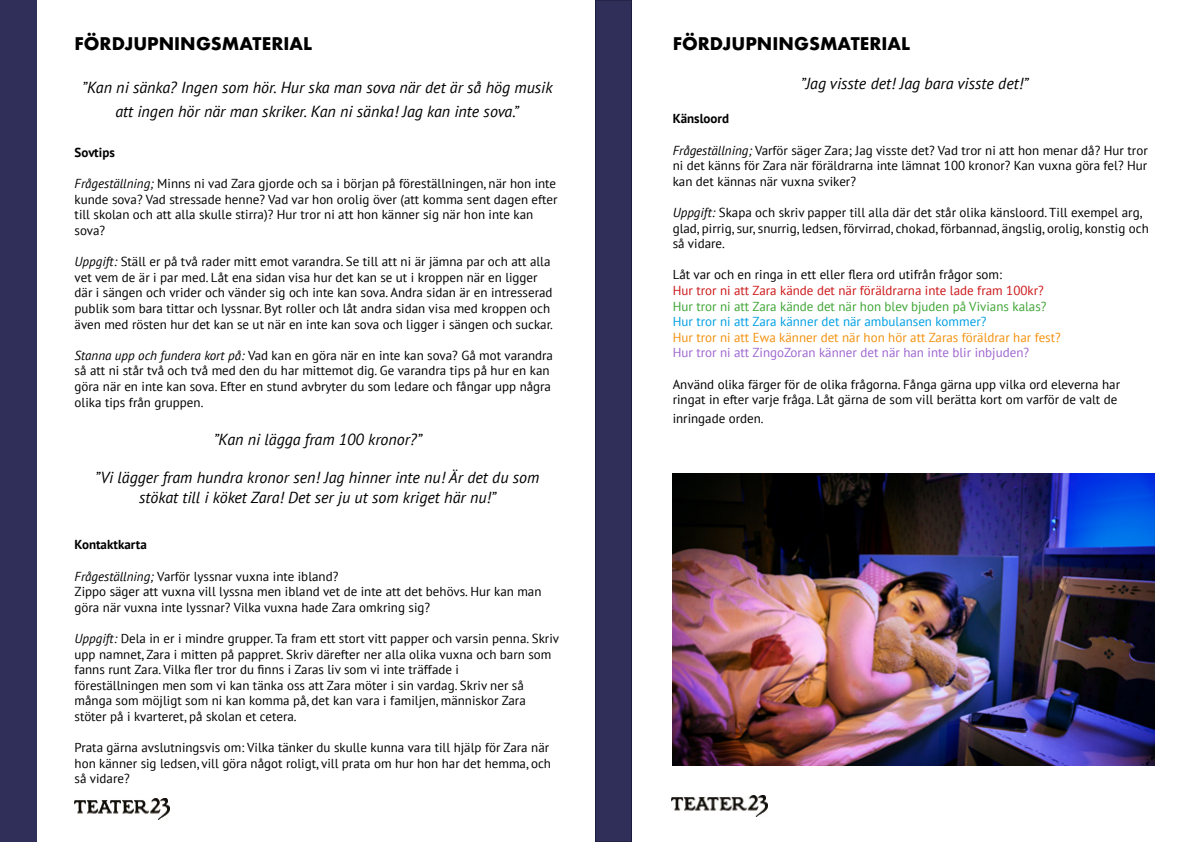
<style>
.page{position:relative;width:1191px;height:842px;background:#fff}
.page>*{position:absolute;margin:0;border:0;box-sizing:border-box;transform-origin:0 0}
.t1{font:700 17px "Futura";color:#000}
.t2{font:italic 16px/24px "PT Sans";color:#000;text-align:center}
.t3{font:13px/15.6px "PT Sans";color:#000}
.t4{font:13px "PT Sans";color:#f3910e}
.t5{font:13px "PT Sans";color:#cd1719}
.t6{font:13px "PT Sans";color:#3fa535}
.t7{font:13px "PT Sans";color:#9e66d0}
.t8{font:13px "PT Sans";color:#009fe3}
.t9{font:700 13px "PT Sans";color:#000}
.s1{font-style:italic}
</style>
<div class="page">
<div style="left:0;top:0;width:36px;height:842px;background:#2f2f5a"></div>
<img style="left:75px;top:798px;width:95px;height:21px">
<div style="left:595px;top:0;width:36px;height:842px;background:#2f2f5a"></div>
<div style="left:595px;top:0;width:37px;height:842px;border:1px solid #1c1d3c"></div>
<img style="left:672px;top:795px;width:95px;height:21px">
<img style="left:672px;top:473px;width:482px;height:292px">
<h1 class="t1" style="left:75px;top:31px;width:239px">FÖRDJUPNINGSMATERIAL</h1>
<p class="t2" style="left:82px;top:75px;width:472px">”Kan ni sänka? Ingen som hör. Hur ska man sova när det är så hög musik att ingen hör när man skriker. Kan ni sänka! Jag kan inte sova.”</p>
<p class="t9" style="left:75px;top:144px;width:42px">Sovtips</p>
<p class="t3" style="left:75px;top:175px;width:484px"><span class="s1">Frågeställning;</span> Minns ni vad Zara gjorde och sa i början på föreställningen, när hon inte kunde sova? Vad stressade henne? Vad var hon orolig över (att komma sent dagen efter till skolan och att alla skulle stirra)? Hur tror ni att hon känner sig när hon inte kan sova?</p>
<p class="t3" style="left:75px;top:253px;width:480px"><span class="s1">Uppgift:</span> Ställ er på två rader mitt emot varandra. Se till att ni är jämna par och att alla vet vem de är i par med. Låt ena sidan visa hur det kan se ut i kroppen när en ligger där i sängen och vrider och vänder sig och inte kan sova. Andra sidan är en intresserad publik som bara tittar och lyssnar. Byt roller och låt andra sidan visa med kroppen och även med rösten hur det kan se ut när en inte kan sova och ligger i sängen och suckar.</p>
<p class="t3" style="left:75px;top:347px;width:480px"><span class="s1">Stanna upp och fundera kort på:</span> Vad kan en göra när en inte kan sova? Gå mot varandra så att ni står två och två med den du har mittemot dig. Ge varandra tips på hur en kan göra när en inte kan sova. Efter en stund avbryter du som ledare och fångar upp några olika tips från gruppen.</p>
<p class="t2" style="left:213px;top:427px;width:210px">”Kan ni lägga fram 100 kronor?”</p>
<p class="t2" style="left:95px;top:468px;width:446px;line-height:19.2px">”Vi lägger fram hundra kronor sen! Jag hinner inte nu! Är det du som stökat till i köket Zara! Det ser ju ut som kriget här nu!”</p>
<p class="t9" style="left:75px;top:536px;width:74px">Kontaktkarta</p>
<p class="t3" style="left:75px;top:568px;width:468px"><span class="s1">Frågeställning;</span> Varför lyssnar vuxna inte ibland?<br>Zippo säger att vuxna vill lyssna men ibland vet de inte att det behövs. Hur kan man göra när vuxna inte lyssnar? Vilka vuxna hade Zara omkring sig?</p>
<p class="t3" style="left:75px;top:630px;width:486px"><span class="s1">Uppgift:</span> Dela in er i mindre grupper. Ta fram ett stort vitt papper och varsin penna. Skriv upp namnet, Zara i mitten på pappret. Skriv därefter ner alla olika vuxna och barn som fanns runt Zara. Vilka fler tror du finns i Zaras liv som vi inte träffade i<br>föreställningen men som vi kan tänka oss att Zara möter i sin vardag. Skriv ner så många som möjligt som ni kan komma på, det kan vara i familjen, människor Zara stöter på i kvarteret, på skolan et cetera.</p>
<p class="t3" style="left:75px;top:739px;width:478px">Prata gärna avslutningsvis om: Vilka tänker du skulle kunna vara till hjälp för Zara när hon känner sig ledsen, vill göra något roligt, vill prata om hur hon har det hemma, och så vidare?</p>
<h1 class="t1" style="left:672px;top:31px;width:239px">FÖRDJUPNINGSMATERIAL</h1>
<p class="t2" style="left:800px;top:71px;width:229px">”Jag visste det! Jag bara visste det!”</p>
<p class="t9" style="left:672px;top:110px;width:58px">Känsloord</p>
<p class="t3" style="left:672px;top:142px;width:476px;text-align:justify"><span class="s1">Frågeställning;</span> Varför säger Zara; Jag visste det? Vad tror ni att hon menar då? Hur tror ni det känns för Zara när föräldrarna inte lämnat 100 kronor? Kan vuxna göra fel? Hur kan det kännas när vuxna sviker?</p>
<p class="t3" style="left:672px;top:204px;width:477px"><span class="s1">Uppgift:</span> Skapa och skriv papper till alla där det står olika känsloord. Till exempel arg, glad, pirrig, sur, snurrig, ledsen, förvirrad, chokad, förbannad, ängslig, orolig, konstig och så vidare.</p>
<p class="t3" style="left:672px;top:267px;width:331px">Låt var och en ringa in ett eller flera ord utifrån frågor som:</p>
<p class="t5" style="left:672px;top:282px;width:373px">Hur tror ni att Zara kände det när föräldrarna inte lade fram 100kr?</p>
<p class="t6" style="left:672px;top:298px;width:375px">Hur tror ni att Zara kände det när hon blev bjuden på Vivians kalas?</p>
<p class="t8" style="left:672px;top:313px;width:315px">Hur tror ni att Zara känner det när ambulansen kommer?</p>
<p class="t4" style="left:672px;top:329px;width:390px">Hur tror ni att Ewa känner det när hon hör att Zaras föräldrar har fest?</p>
<p class="t7" style="left:672px;top:344px;width:358px">Hur tror ni att ZingoZoran känner det när han inte blir inbjuden?</p>
<p class="t3" style="left:672px;top:376px;width:449px">Använd olika färger för de olika frågorna. Fånga gärna upp vilka ord eleverna har ringat in efter varje fråga. Låt gärna de som vill berätta kort om varför de valt de</p>
<p class="t3" style="left:672px;top:411px;width:92px">inringade orden.</p>
</div>
